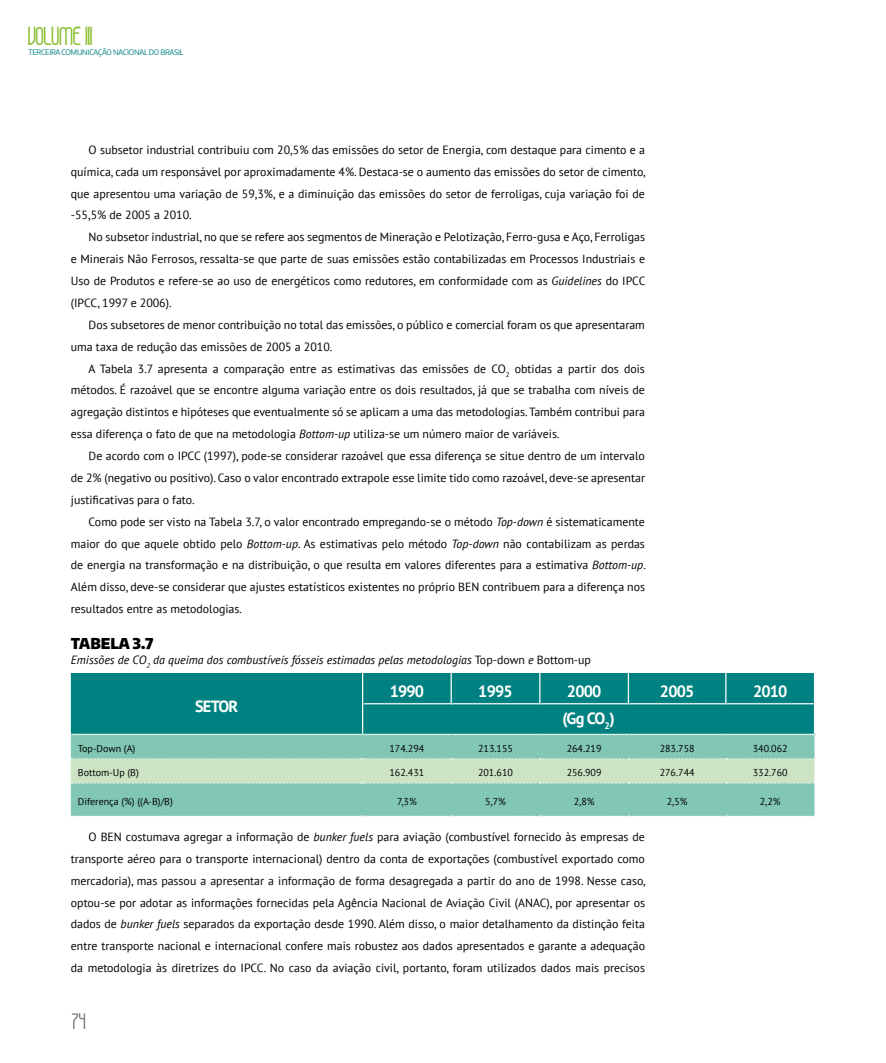
<style>
.page{position:relative;width:886px;height:1063px;background:#fff}
.page>*{position:absolute;margin:0;border:0;box-sizing:border-box;transform-origin:0 0}
.t1{font:17.5px "Havana";letter-spacing:-.03em;color:#83bb26}
.t2{font:700 16.25px "PT Sans";letter-spacing:-.05em;color:#fff}
.t3{font:900 15px "Encode Sans Narrow";color:#000}
.t4{font:15px "Havana";color:#706f6f}
.t5{font:11.88px/21.9px "PT Sans";color:#000;text-align:justify}
.t6{font:italic 11.88px "PT Sans";color:#000}
.t7{font:10px "PT Sans";color:#000}
.t8{font:7.62px "Encode Sans Narrow";letter-spacing:-.025em;color:#008181}
.s1{font-style:italic}
.s2{font-style:normal}
</style>
<div class="page">
<div style="left:71px;top:673px;width:743px;height:61px;background:#008181"></div>
<div style="left:71px;top:735px;width:743px;height:80px;background:#81c7b3"></div>
<hr style="left:362px;top:673px;width:1px;height:31px;background:#fff">
<hr style="left:451px;top:673px;width:1px;height:30px;background:#fff">
<hr style="left:539px;top:673px;width:1px;height:30px;background:#fff">
<hr style="left:628px;top:673px;width:1px;height:30px;background:#fff">
<hr style="left:725px;top:673px;width:1px;height:30px;background:#fff">
<hr style="left:362px;top:704px;width:1px;height:30px;background:#fff">
<svg style="left:364px;top:703px;width:450px;height:1px"></svg>
<svg style="left:71px;top:734px;width:744px;height:1px"></svg>
<svg style="left:71px;top:815px;width:744px;height:2px"></svg>
<svg style="left:71px;top:758px;width:744px;height:26px;background:#cae3c4"></svg>
<h1 class="t1" style="left:28px;top:29px;width:66px">VOLUME III</h1>
<p class="t8" style="left:28px;top:47px;width:157px">TERCEIRA COMUNICAÇÃO NACIONAL DO BRASIL</p>
<p class="t5" style="left:71px;top:138px;width:576px;text-indent:18px">O subsetor industrial contribuiu com 20,5% das emissões do setor de Energia, com destaque para cimento e a química, cada um responsável por aproximadamente 4%. Destaca-se o aumento das emissões do setor de cimento, que apresentou uma variação de 59,3%, e a diminuição das emissões do setor de ferroligas, cuja variação foi de -55,5% de 2005 a 2010.</p>
<p class="t5" style="left:71px;top:226px;width:576px;text-indent:18px">No subsetor industrial, no que se refere aos segmentos de Mineração e Pelotização, Ferro-gusa e Aço, Ferroligas e Minerais Não Ferrosos, ressalta-se que parte de suas emissões estão contabilizadas em Processos Industriais e Uso de Produtos e refere-se ao uso de energéticos como redutores, em conformidade com as <span class="s1">Guidelines</span> do IPCC (IPCC, 1997 e 2006).</p>
<p class="t5" style="left:71px;top:313px;width:575px;text-indent:18px">Dos subsetores de menor contribuição no total das emissões, o público e comercial foram os que apresentaram uma taxa de redução das emissões de 2005 a 2010.</p>
<p class="t5" style="left:71px;top:357px;width:576px;text-indent:18px">A Tabela 3.7 apresenta a comparação entre as estimativas das emissões de CO<sub>2</sub> obtidas a partir dos dois métodos. É razoável que se encontre alguma variação entre os dois resultados, já que se trabalha com níveis de agregação distintos e hipóteses que eventualmente só se aplicam a uma das metodologias. Também contribui para essa diferença o fato de que na metodologia <span class="s1">Bottom-up</span> utiliza-se um número maior de variáveis<span class="s1">.</span></p>
<p class="t5" style="left:71px;top:445px;width:576px;text-indent:18px">De acordo com o IPCC (1997), pode-se considerar razoável que essa diferença se situe dentro de um intervalo de 2% (negativo ou positivo). Caso o valor encontrado extrapole esse limite tido como razoável, deve-se apresentar justificativas para o fato.</p>
<p class="t5" style="left:71px;top:510px;width:576px;text-indent:18px">Como pode ser visto na Tabela 3.7, o valor encontrado empregando-se o método <span class="s1">Top-down</span> é sistematicamente maior do que aquele obtido pelo <span class="s1">Bottom-up</span>. As estimativas pelo método <span class="s1">Top-down</span> não contabilizam as perdas de energia na transformação e na distribuição, o que resulta em valores diferentes para a estimativa <span class="s1">Bottom-up</span>.<br>Além disso, deve-se considerar que ajustes estatísticos existentes no próprio BEN contribuem para a diferença nos resultados entre as metodologias.</p>
<p class="t3" style="left:71px;top:634px;width:84px">TABELA 3.7</p>
<p class="t6" style="left:71px;top:653px;width:522px">Emissões de CO<sub>2</sub> da queima dos combustíveis fósseis estimadas pelas metodologias <span class="s2">Top-down</span> e <span class="s2">Bottom-up</span></p>
<h2 class="t2" style="left:195px;top:696px;width:45px">SETOR</h2>
<h2 class="t2" style="left:390px;top:680px;width:36px">1990</h2>
<h2 class="t2" style="left:478px;top:680px;width:36px">1995</h2>
<h2 class="t2" style="left:567px;top:680px;width:36px">2000</h2>
<h2 class="t2" style="left:660px;top:680px;width:36px">2005</h2>
<h2 class="t2" style="left:753px;top:680px;width:36px">2010</h2>
<h2 class="t2" style="left:562px;top:707px;width:54px">(Gg CO<sub>2</sub>)</h2>
<p class="t7" style="left:78px;top:742px;width:59px">Top-Down (A)</p>
<p class="t7" style="left:389px;top:742px;width:36px">174.294</p>
<p class="t7" style="left:478px;top:742px;width:36px">213.155</p>
<p class="t7" style="left:567px;top:742px;width:36px">264.219</p>
<p class="t7" style="left:660px;top:742px;width:36px">283.758</p>
<p class="t7" style="left:753px;top:742px;width:36px">340.062</p>
<p class="t7" style="left:78px;top:766px;width:62px">Bottom-Up (B)</p>
<p class="t7" style="left:389px;top:766px;width:36px">162.431</p>
<p class="t7" style="left:478px;top:766px;width:36px">201.610</p>
<p class="t7" style="left:567px;top:766px;width:36px">256.909</p>
<p class="t7" style="left:660px;top:766px;width:36px">276.744</p>
<p class="t7" style="left:753px;top:766px;width:36px">332.760</p>
<p class="t7" style="left:78px;top:795px;width:96px">Diferença (%) ((A-B)/B)</p>
<p class="t7" style="left:397px;top:795px;width:21px">7,3%</p>
<p class="t7" style="left:485px;top:795px;width:22px">5,7%</p>
<p class="t7" style="left:574px;top:795px;width:22px">2,8%</p>
<p class="t7" style="left:667px;top:795px;width:22px">2,5%</p>
<p class="t7" style="left:760px;top:795px;width:22px">2,2%</p>
<p class="t5" style="left:71px;top:826px;width:576px;text-indent:18px">O BEN costumava agregar a informação de <span class="s1">bunker fuels</span> para aviação (combustível fornecido às empresas de transporte aéreo para o transporte internacional) dentro da conta de exportações (combustível exportado como mercadoria), mas passou a apresentar a informação de forma desagregada a partir do ano de 1998. Nesse caso, optou-se por adotar as informações fornecidas pela Agência Nacional de Aviação Civil (ANAC), por apresentar os dados de <span class="s1">bunker fuels</span> separados da exportação desde 1990. Além disso, o maior detalhamento da distinção feita entre transporte nacional e internacional confere mais robustez aos dados apresentados e garante a adequação da metodologia às diretrizes do IPCC. No caso da aviação civil, portanto, foram utilizados dados mais precisos</p>
<p class="t4" style="left:72px;top:1015px;width:16px">74</p>
</div>
